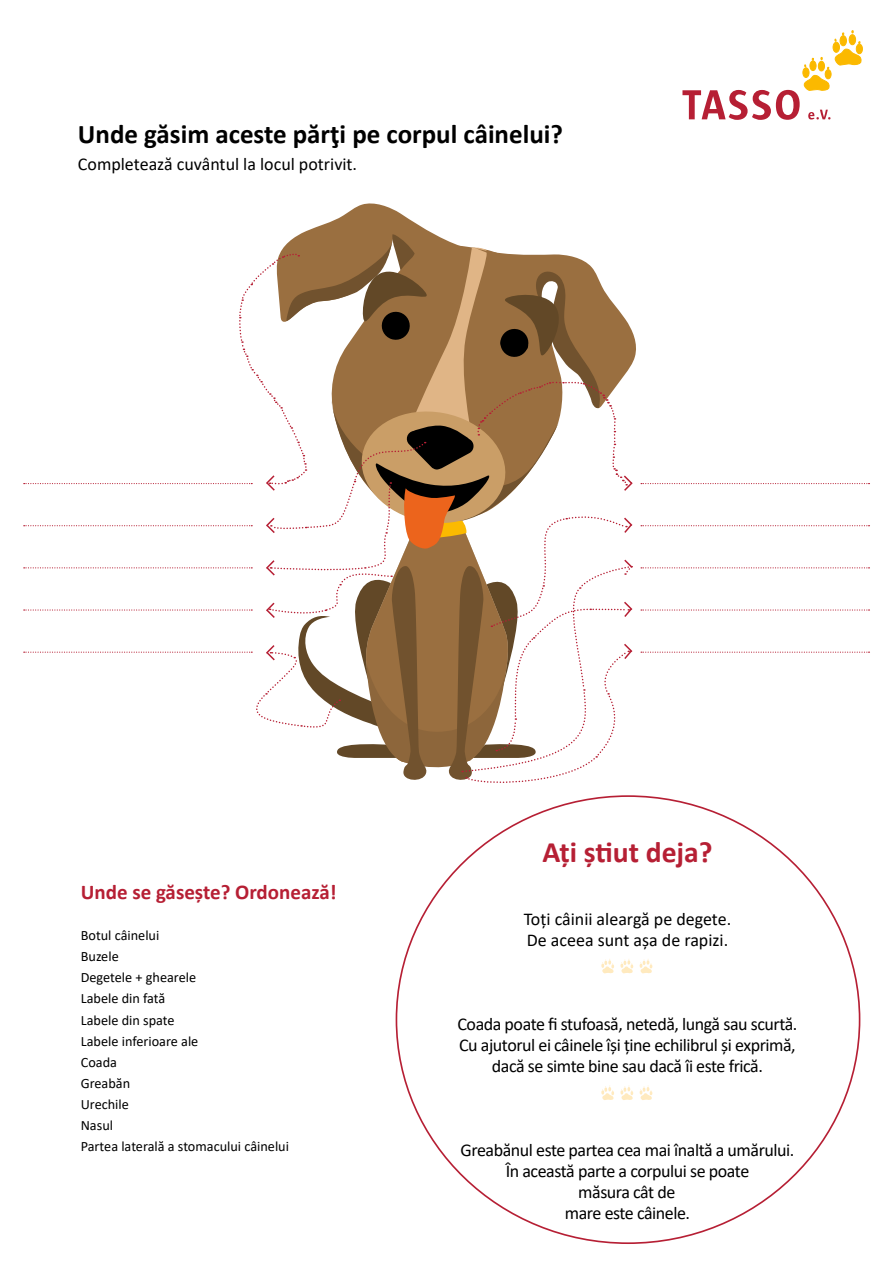
<style>
.page{position:relative;width:893px;height:1263px;background:#fff}
.page>*{position:absolute;margin:0;border:0;box-sizing:border-box;transform-origin:0 0}
.t1{font:700 29.7px "Calibri";color:#b61f34}
.t2{font:700 27px "Calibri";color:#000}
.t3{font:700 21px "Calibri";color:#b61f34}
.t4{font:18px/21px "Calibri";letter-spacing:-.025em;color:#000;text-align:center}
.t5{font:18px/21px "Calibri";color:#000}
.t6{font:14.25px/21px "Calibri";color:#000}
</style>
<div class="page">
<div style="left:803px;top:68px;width:6px;height:9px;background:#fbb900;border-radius:50%"></div>
<div style="left:803px;top:68px;width:6px;height:10px;border:1px solid #fbb900;border-radius:50%"></div>
<svg style="left:682px;top:75px;width:148px;height:45px"></svg>
<div style="left:810px;top:61px;width:6px;height:10px;background:#fbb900;border-radius:50%"></div>
<div style="left:810px;top:61px;width:6px;height:10px;border:1px solid #fbb900;border-radius:50%"></div>
<div style="left:818px;top:61px;width:6px;height:10px;background:#fbb900;border-radius:50%"></div>
<div style="left:818px;top:61px;width:6px;height:10px;border:1px solid #fbb900;border-radius:50%"></div>
<div style="left:825px;top:70px;width:6px;height:9px;background:#fbb900;border-radius:50%"></div>
<div style="left:825px;top:70px;width:6px;height:9px;border:1px solid #fbb900;border-radius:50%"></div>
<div style="left:833px;top:42px;width:6px;height:10px;background:#fbb900;border-radius:50%"></div>
<div style="left:833px;top:42px;width:6px;height:10px;border:1px solid #fbb900;border-radius:50%"></div>
<svg style="left:835px;top:49px;width:27px;height:16px"></svg>
<div style="left:840px;top:36px;width:6px;height:10px;background:#fbb900;border-radius:50%"></div>
<div style="left:840px;top:36px;width:6px;height:10px;border:1px solid #fbb900;border-radius:50%"></div>
<div style="left:849px;top:35px;width:7px;height:10px;background:#fbb900;border-radius:50%"></div>
<div style="left:849px;top:35px;width:7px;height:10px;border:1px solid #fbb900;border-radius:50%"></div>
<div style="left:856px;top:44px;width:6px;height:10px;background:#fbb900;border-radius:50%"></div>
<div style="left:856px;top:44px;width:6px;height:10px;border:1px solid #fbb900;border-radius:50%"></div>
<svg style="left:601px;top:959px;width:13px;height:14px"></svg>
<svg style="left:620px;top:959px;width:13px;height:14px"></svg>
<svg style="left:640px;top:959px;width:12px;height:14px"></svg>
<svg style="left:601px;top:1085px;width:13px;height:15px"></svg>
<svg style="left:620px;top:1085px;width:13px;height:15px"></svg>
<svg style="left:640px;top:1085px;width:12px;height:15px"></svg>
<svg style="left:24px;top:203px;width:845px;height:580px"></svg>
<h2 class="t2" style="left:78px;top:115px;width:487px">Unde găsim aceste părţi pe corpul câinelui?</h2>
<p class="t5" style="left:78px;top:153px;width:281px">Completează cuvântul la locul potrivit.</p>
<p class="t3" style="left:81px;top:877px;width:257px">Unde se găsește? Ordonează!</p>
<p class="t6" style="left:81px;top:925px;width:210px">Botul câinelui<br>Buzele<br>Degetele + ghearele<br>Labele din fată<br>Labele din spate<br>Labele inferioare ale<br>Coada<br>Greabăn<br>Urechile<br>Nasul<br>Partea laterală a stomacului câinelui</p>
<h1 class="t1" style="left:542px;top:831px;width:172px">Ați știut deja?</h1>
<p class="t5" style="left:524px;top:908px;width:209px">Toți câinii aleargă pe degete.<br>De aceea sunt așa de rapizi.</p>
<p class="t4" style="left:457px;top:1013px;width:341px">Coada poate fi stufoasă, netedă, lungă sau scurtă.<br>Cu ajutorul ei câinele își ține echilibrul și exprimă, dacă se simte bine sau dacă îi este frică.</p>
<p class="t4" style="left:461px;top:1139px;width:335px">Greabănul este partea cea mai înaltă a umărului.<br>În această parte a corpului se poate<br>măsura cât de<br>mare este câinele.</p>
</div>
